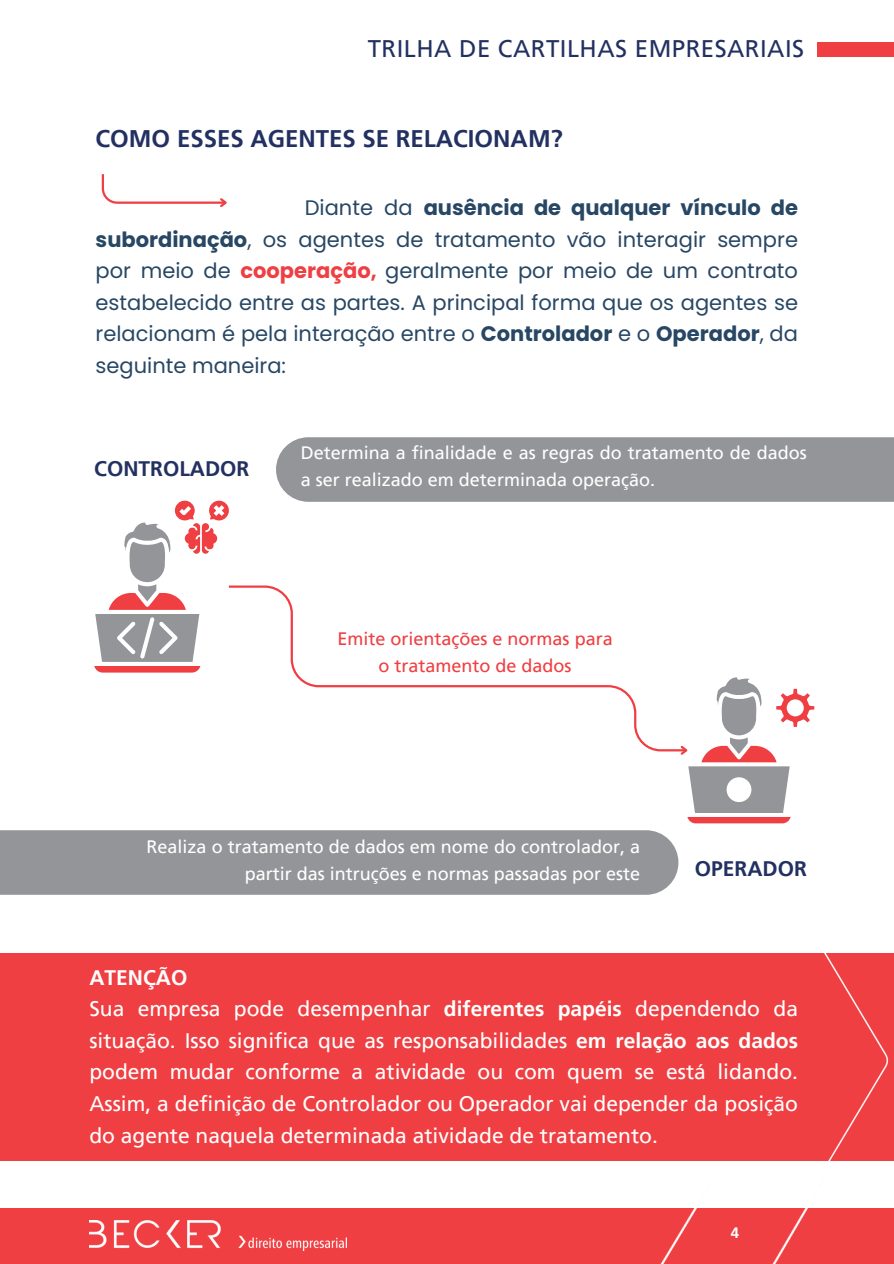
<style>
.page{position:relative;width:894px;height:1264px;background:#fff}
.page>*{position:absolute;margin:0;border:0;box-sizing:border-box;transform-origin:0 0}
.t1{font:24px "Frutiger LT Pro";letter-spacing:.02em;color:#233162}
.t2{font:700 24px "Frutiger LT Pro";color:#233162}
.t3{font:21px/31.5px "Frutiger LT Pro";color:#fff}
.t4{font:21px/31.5px "Poppins";color:#274764;text-align:justify}
.t5{font:700 21px "Frutiger LT Pro";color:#233162}
.t6{font:18px/27px "Frutiger LT Pro";color:#fff}
.t7{font:18px "Frutiger LT Pro";color:#ef3f42}
.t8{font:700 15px "Frutiger LT Pro";color:#fff}
.s1{font-weight:700}
.s2{font-weight:700;color:#ef3f42}
</style>
<div class="page">
<div style="left:816px;top:42px;width:77px;height:15px;background:#ef3f42"></div>
<div style="left:0;top:953px;width:893px;height:207px;background:#ef3f42"></div>
<img style="left:824px;top:953px;width:65px;height:207px">
<svg style="left:94px;top:500px;width:135px;height:172px"></svg>
<svg style="left:226px;top:584px;width:452px;height:168px"></svg>
<svg style="left:678px;top:677px;width:136px;height:146px"></svg>
<div style="left:276px;top:437px;width:617px;height:65px;background:#939598"></div>
<div style="left:0;top:830px;width:678px;height:64px;background:#939598"></div>
<svg style="left:101px;top:174px;width:126px;height:33px"></svg>
<div style="left:0;top:1207px;width:893px;height:56px;background:#ef3f42"></div>
<img style="left:89px;top:1220px;width:257px;height:30px">
<img style="left:596px;top:1207px;width:238px;height:56px">
<p class="t1" style="left:367px;top:34px;width:438px">TRILHA DE CARTILHAS EMPRESARIAIS</p>
<p class="t2" style="left:96px;top:124px;width:468px">COMO ESSES AGENTES SE RELACIONAM?</p>
<p class="t4" style="left:96px;top:192px;width:703px;text-indent:209px">Diante da <span class="s1">ausência de qualquer vínculo de subordinação</span>, os agentes de tratamento vão interagir sempre por meio de <span class="s2">cooperação,</span> geralmente por meio de um contrato estabelecido entre as partes. A principal forma que os agentes se relacionam é pela interação entre o <span class="s1">Controlador</span> e o <span class="s1">Operador</span>, da seguinte maneira:</p>
<h4 class="t5" style="left:94px;top:456px;width:157px">CONTROLADOR</h4>
<p class="t6" style="left:301px;top:439px;width:507px">Determina a finalidade e as regras do tratamento de dados a ser realizado em determinada operação.</p>
<p class="t7" style="left:337px;top:627px;width:277px">Emite orientações e normas para</p>
<p class="t7" style="left:378px;top:654px;width:195px">o tratamento de dados</p>
<h1 class="t6" style="left:146px;top:833px;width:495px;text-align:right">Realiza o tratamento de dados em nome do controlador, a partir das intruções e normas passadas por este</h1>
<p class="t5" style="left:694px;top:856px;width:113px">OPERADOR</p>
<h5 class="t3" style="left:89px;top:961px;width:710px"><span class="s1">ATENÇÃO<br></span>Sua empresa pode desempenhar <span class="s1">diferentes papéis</span> dependendo da situação. Isso significa que as responsabilidades <span class="s1">em relação aos dados </span>podem mudar conforme a atividade ou com quem se está lidando.<br>Assim, a definição de Controlador ou Operador vai depender da posição do agente naquela determinada atividade de tratamento.</h5>
<p class="t8" style="left:730px;top:1223px;width:10px">4</p>
</div>
